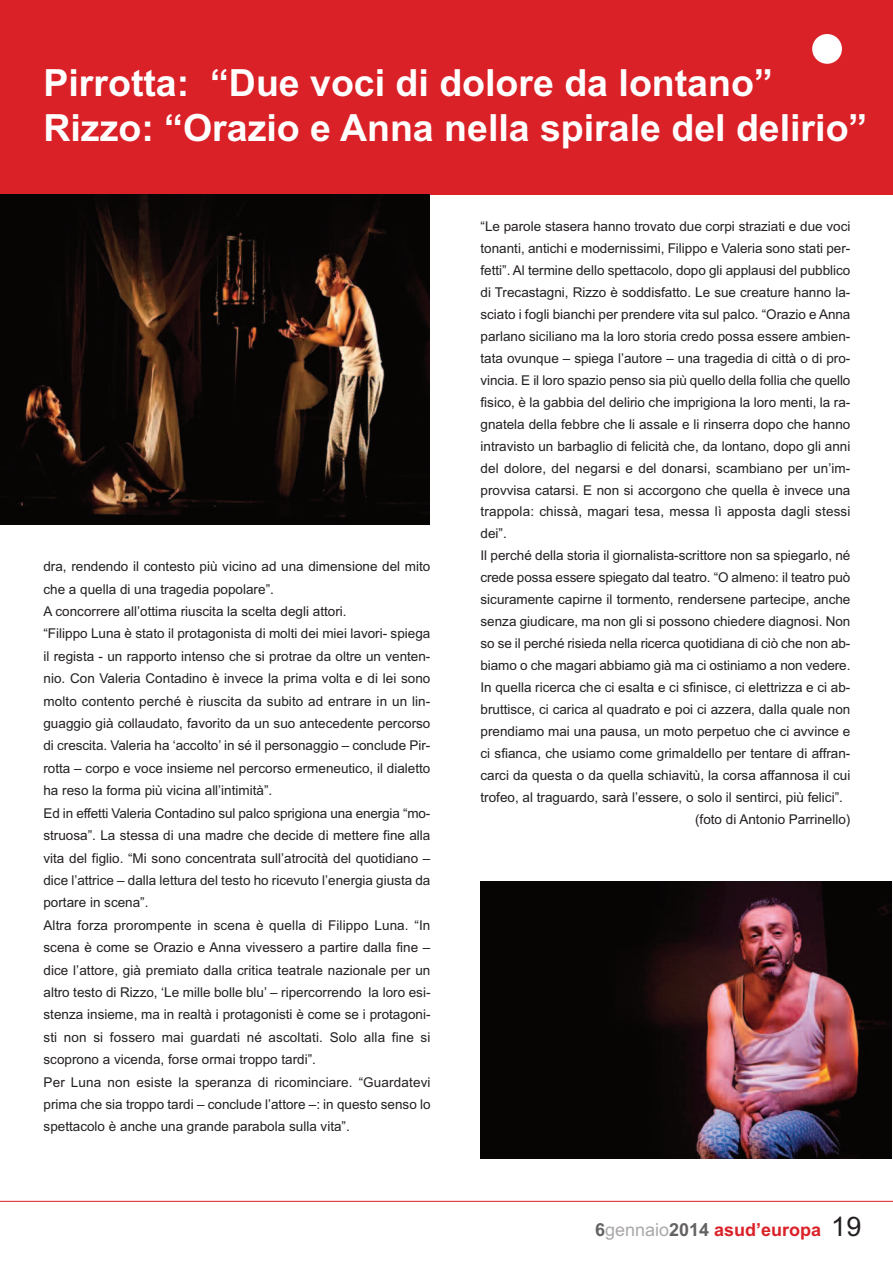
<style>
.page{position:relative;width:893px;height:1263px;background:#fff}
.page>*{position:absolute;margin:0;border:0;box-sizing:border-box;transform-origin:0 0}
.t1{font:700 37.5px/45px "Arial";color:#fff}
.t2{font:700 18px "Arial";color:#db2128}
.t3{font:13.5px/22.4px "Arial";color:#231f20}
.s1{color:#646262}
.s2{font-weight:400;color:#aaa8a7}
.s3{font-weight:400;font-size:27px;color:#231f20}
</style>
<div class="page">
<div style="left:0;top:0;width:893px;height:194px;background:#db2128"></div>
<div style="left:812px;top:34px;width:30px;height:30px;background:#fff;border-radius:50%"></div>
<img style="left:0;top:194px;width:429px;height:330px">
<hr style="left:0;top:1201px;width:893px;height:1px;background:#db2128">
<img style="left:480px;top:882px;width:411px;height:276px">
<h1 class="t1" style="left:43px;top:60px;width:825px">Pirrotta: “Due voci di dolore da lontano”<br>Rizzo: “Orazio e Anna nella spirale del delirio”</h1>
<p class="t3" style="left:43px;top:555px;width:389px">dra, rendendo il contesto più vicino ad una dimensione del mito che a quella di una tragedia popolare”.<br>A concorrere all’ottima riuscita la scelta degli attori.<br>“Filippo Luna è stato il protagonista di molti dei miei lavori- spiega il regista - un rapporto intenso che si protrae da oltre un venten&shy;nio. Con Valeria Contadino è invece la prima volta e di lei sono molto contento perché è riuscita da subito ad entrare in un lin&shy;guaggio già collaudato, favorito da un suo antecedente percorso di crescita. Valeria ha ‘accolto’ in sé il personaggio – conclude Pir&shy;rotta – corpo e voce insieme nel percorso ermeneutico, il dialetto ha reso la forma più vicina all’intimità”.<br>Ed in effetti Valeria Contadino sul palco sprigiona una energia “mo&shy;struosa”. La stessa di una madre che decide di mettere fine alla vita del figlio. “Mi sono concentrata sull’atrocità del quotidiano – dice l’attrice – dalla lettura del testo ho ricevuto l’energia giusta da portare in scena”.<br>Altra forza prorompente in scena è quella di Filippo Luna. “In scena è come se Orazio e Anna vivessero a partire dalla fine – dice l’attore, già premiato dalla critica teatrale nazionale per un altro testo di Rizzo, ‘Le mille bolle blu’ – ripercorrendo la loro esi&shy;stenza insieme, ma in realtà i protagonisti è come se i protagoni&shy;sti non si fossero mai guardati né ascoltati. Solo alla fine si scoprono a vicenda, forse ormai troppo tardi”.<br>Per Luna non esiste la speranza di ricominciare. “Guardatevi prima che sia troppo tardi – conclude l’attore –: in questo senso lo spettacolo è anche una grande parabola sulla vita”.</p>
<p class="t3" style="left:480px;top:215px;width:371px">“Le parole stasera hanno trovato due corpi straziati e due voci</p>
<p class="t3" style="left:480px;top:237px;width:371px">tonanti, antichi e modernissimi, Filippo e Valeria sono stati per-</p>
<p class="t3" style="left:480px;top:259px;width:371px">fetti”. Al termine dello spettacolo, dopo gli applausi del pubblico</p>
<p class="t3" style="left:480px;top:281px;width:371px">di Trecastagni, Rizzo è soddisfatto. Le sue creature hanno la-</p>
<p class="t3" style="left:480px;top:303px;width:371px">sciato i fogli bianchi per prendere vita sul palco. “Orazio e Anna</p>
<p class="t3" style="left:480px;top:325px;width:371px">parlano siciliano ma la loro storia credo possa essere ambien-</p>
<p class="t3" style="left:480px;top:347px;width:371px">tata ovunque – spiega l’autore – una tragedia di città o di pro-</p>
<p class="t3" style="left:480px;top:369px;width:371px">vincia. E il loro spazio penso sia più quello della follia che quello</p>
<p class="t3" style="left:480px;top:391px;width:371px">fisico, è la gabbia del delirio che imprigiona la loro menti, la ra-</p>
<p class="t3" style="left:480px;top:413px;width:371px">gnatela della febbre che li assale e li rinserra dopo che hanno</p>
<p class="t3" style="left:480px;top:435px;width:371px">intravisto un barbaglio di felicità che, da lontano, dopo gli anni</p>
<p class="t3" style="left:480px;top:457px;width:371px">del dolore, del negarsi e del donarsi, scambiano per un’im-</p>
<p class="t3" style="left:480px;top:479px;width:371px">provvisa catarsi. E non si accorgono che quella è invece una</p>
<p class="t3" style="left:480px;top:501px;width:371px">trappola: chissà, magari tesa, messa lì apposta dagli stessi</p>
<p class="t3" style="left:480px;top:523px;width:28px">dei”.</p>
<p class="t3" style="left:480px;top:545px;width:371px">Il perché della storia il giornalista-scrittore non sa spiegarlo, né</p>
<p class="t3" style="left:480px;top:566px;width:371px">crede possa essere spiegato dal teatro. “O almeno: il teatro può</p>
<p class="t3" style="left:480px;top:588px;width:371px">sicuramente capirne il tormento, rendersene partecipe, anche</p>
<p class="t3" style="left:480px;top:610px;width:371px">senza giudicare, ma non gli si possono chiedere diagnosi. Non</p>
<p class="t3" style="left:480px;top:632px;width:371px">so se il perché risieda nella ricerca quotidiana di ciò che non ab-</p>
<p class="t3" style="left:480px;top:654px;width:371px">biamo o che magari abbiamo già ma ci ostiniamo a non vedere.</p>
<p class="t3" style="left:480px;top:676px;width:371px">In quella ricerca che ci esalta e ci sfinisce, ci elettrizza e ci ab-</p>
<p class="t3" style="left:480px;top:698px;width:371px">bruttisce, ci carica al quadrato e poi ci azzera, dalla quale non</p>
<p class="t3" style="left:480px;top:720px;width:371px">prendiamo mai una pausa, un moto perpetuo che ci avvince e</p>
<p class="t3" style="left:480px;top:742px;width:371px">ci sfianca, che usiamo come grimaldello per tentare di affran-</p>
<p class="t3" style="left:480px;top:764px;width:371px">carci da questa o da quella schiavitù, la corsa affannosa il cui</p>
<p class="t3" style="left:480px;top:786px;width:364px">trofeo, al traguardo, sarà l’essere, o solo il sentirci, più felici”.</p>
<p class="t3" style="left:695px;top:808px;width:157px">(foto di Antonio Parrinello)</p>
<h2 class="t2" style="left:595px;top:1219px;width:268px"><span class="s1">6</span><span class="s2">gennaio</span><span class="s1">2014</span> asud’europa <span class="s3">19</span></h2>
</div>
